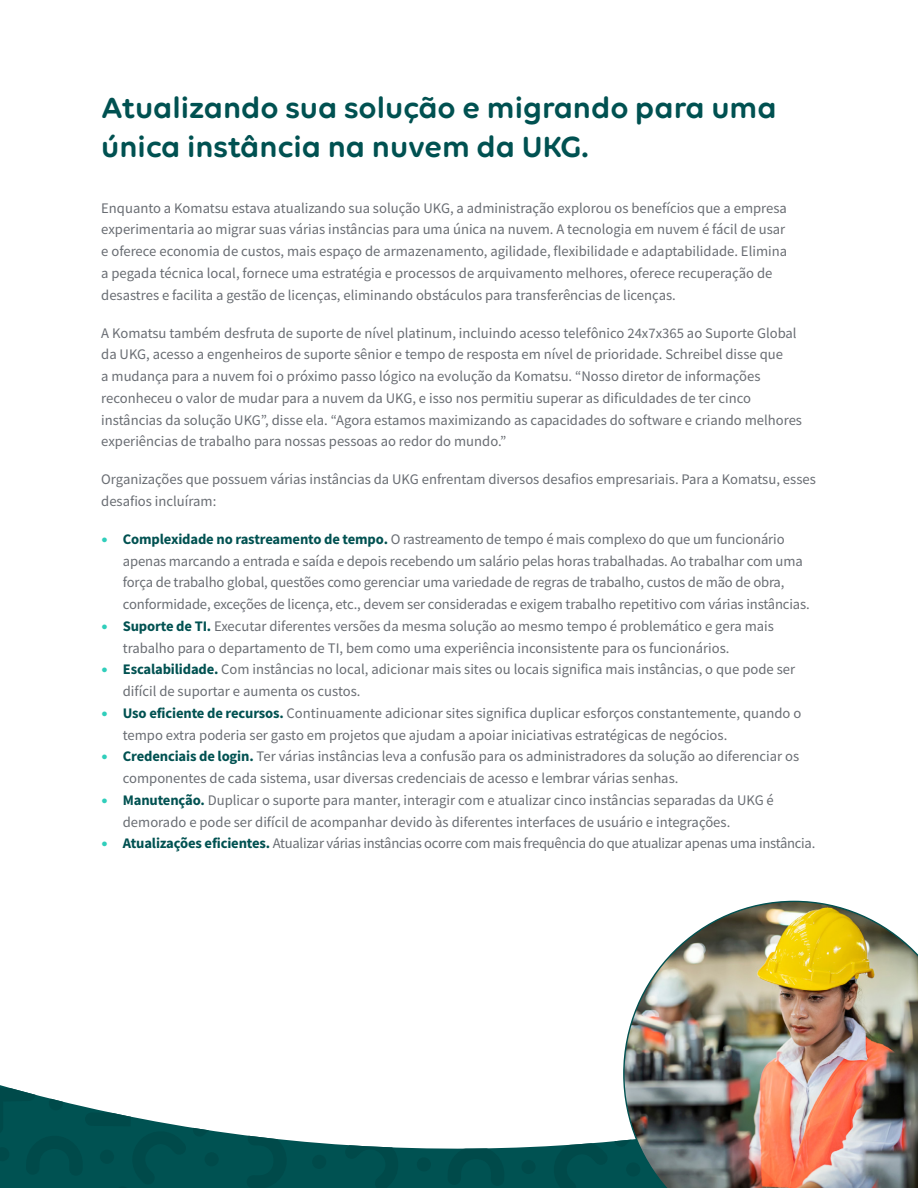
<style>
.page{position:relative;width:918px;height:1188px;background:#fff}
.page>*{position:absolute;margin:0;border:0;box-sizing:border-box;transform-origin:0 0}
.t1{font:600 31.5px/39px "Volte Rounded";color:#005151}
.t2{font:14.7px/21.8px "Source Sans Pro";color:#696d73}
.t3{font:14.7px "Source Sans Pro";letter-spacing:-.02em;color:#696d73}
.s1{font-family:"Volte Rounded";font-weight:600;font-size:16.5px;color:#30cebb}
.s2{font-weight:700;color:#005151}
</style>
<div class="page">
<svg style="left:234px;top:1133px;width:389px;height:55px;fill:#005252"></svg>
<svg style="left:614px;top:1133px;width:9px;height:14px"></svg>
<svg style="left:247px;top:1133px;width:40px;height:55px"></svg>
<svg style="left:298px;top:1133px;width:310px;height:55px"></svg>
<div style="left:521px;top:1160px;width:15px;height:14px;background:#004a4a;border-radius:50%"></div>
<div style="left:417px;top:1157px;width:14px;height:15px;background:#004a4a;border-radius:50%"></div>
<div style="left:312px;top:1155px;width:14px;height:14px;background:#004a4a;border-radius:50%"></div>
<svg style="left:0;top:1085px;width:234px;height:103px"></svg>
<div style="left:153px;top:1099px;width:15px;height:14px;background:#fff;border-radius:50%"></div>
<svg style="left:49px;top:1096px;width:14px;height:14px"></svg>
<img style="left:623px;top:901px;width:295px;height:287px">
<h1 class="t1" style="left:101px;top:87px;width:677px">Atualizando sua solução e migrando para uma única instância na nuvem da UKG.</h1>
<p class="t2" style="left:101px;top:197px;width:687px">Enquanto a Komatsu estava atualizando sua solução UKG, a administração explorou os benefícios que a empresa experimentaria ao migrar suas várias instâncias para uma única na nuvem. A tecnologia em nuvem é fácil de usar e oferece economia de custos, mais espaço de armazenamento, agilidade, flexibilidade e adaptabilidade. Elimina a pegada técnica local, fornece uma estratégia e processos de arquivamento melhores, oferece recuperação de desastres e facilita a gestão de licenças, eliminando obstáculos para transferências de licenças.</p>
<p class="t2" style="left:101px;top:322px;width:702px">A Komatsu também desfruta de suporte de nível platinum, incluindo acesso telefônico 24x7x365 ao Suporte Global da UKG, acesso a engenheiros de suporte sênior e tempo de resposta em nível de prioridade. Schreibel disse que<br>a mudança para a nuvem foi o próximo passo lógico na evolução da Komatsu. “Nosso diretor de informações reconheceu o valor de mudar para a nuvem da UKG, e isso nos permitiu superar as dificuldades de ter cinco instâncias da solução UKG”, disse ela. “Agora estamos maximizando as capacidades do software e criando melhores experiências de trabalho para nossas pessoas ao redor do mundo.”</p>
<p class="t2" style="left:101px;top:468px;width:716px">Organizações que possuem várias instâncias da UKG enfrentam diversos desafios empresariais. Para a Komatsu, esses desafios incluíram:</p>
<p class="t2" style="left:123px;top:528px;width:688px;text-indent:-22px"><span class="s1">•</span> <span class="s2">Complexidade no rastreamento de tempo.</span> O rastreamento de tempo é mais complexo do que um funcionário apenas marcando a entrada e saída e depois recebendo um salário pelas horas trabalhadas. Ao trabalhar com uma força de trabalho global, questões como gerenciar uma variedade de regras de trabalho, custos de mão de obra, conformidade, exceções de licença, etc., devem ser consideradas e exigem trabalho repetitivo com várias instâncias.</p>
<p class="t2" style="left:123px;top:615px;width:653px;text-indent:-22px"><span class="s1">•</span> <span class="s2">Suporte de TI.</span> Executar diferentes versões da mesma solução ao mesmo tempo é problemático e gera mais trabalho para o departamento de TI, bem como uma experiência inconsistente para os funcionários.</p>
<p class="t2" style="left:123px;top:659px;width:674px;text-indent:-22px"><span class="s1">•</span> <span class="s2">Escalabilidade.</span> Com instâncias no local, adicionar mais sites ou locais significa mais instâncias, o que pode ser difícil de suportar e aumenta os custos.</p>
<p class="t2" style="left:123px;top:702px;width:680px;text-indent:-22px"><span class="s1">•</span> <span class="s2">Uso eficiente de recursos.</span> Continuamente adicionar sites significa duplicar esforços constantemente, quando o tempo extra poderia ser gasto em projetos que ajudam a apoiar iniciativas estratégicas de negócios.</p>
<p class="t2" style="left:123px;top:746px;width:678px;text-indent:-22px"><span class="s1">•</span> <span class="s2">Credenciais de login.</span> Ter várias instâncias leva a confusão para os administradores da solução ao diferenciar os componentes de cada sistema, usar diversas credenciais de acesso e lembrar várias senhas.</p>
<p class="t2" style="left:123px;top:789px;width:653px;text-indent:-22px"><span class="s1">•</span> <span class="s2">Manutenção.</span> Duplicar o suporte para manter, interagir com e atualizar cinco instâncias separadas da UKG é demorado e pode ser difícil de acompanhar devido às diferentes interfaces de usuário e integrações.</p>
<p class="t3" style="left:101px;top:834px;width:716px"><span class="s1">•</span> <span class="s2">Atualizações eficientes.</span> Atualizar várias instâncias ocorre com mais frequência do que atualizar apenas uma instância.</p>
</div>
